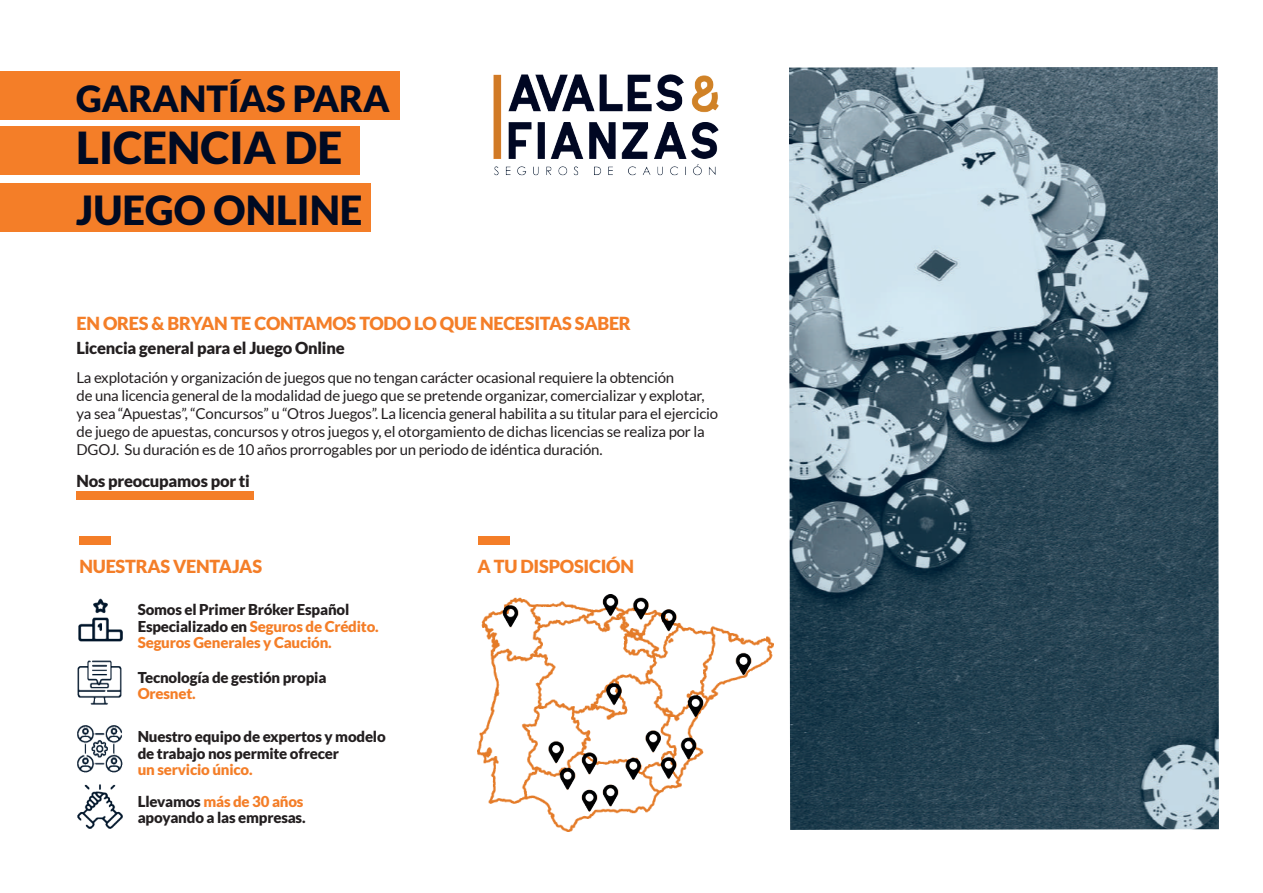
<style>
.page{position:relative;width:1263px;height:893px;background:#fff}
.page>*{position:absolute;margin:0;border:0;box-sizing:border-box;transform-origin:0 0}
.t1{font:900 44.1px "Lato";color:#000a22}
.t2{font:900 40.05px "Lato";color:#000a22}
.t3{font:900 36.15px "Lato";color:#000a22}
.t4{font:900 18px "Lato";letter-spacing:-.015em;color:#f47e28}
.t5{font:900 16.5px "Lato";letter-spacing:-.015em;color:#231f20}
.t6{font:15px/18px "Lato";letter-spacing:-.015em;color:#231f20}
.t7{font:900 15px/16.5px "Lato";letter-spacing:-.015em;color:#231f20}
.t8{font:900 15px/16.5px "Lato";letter-spacing:-.015em;color:#f47e28}
.s1{color:#231f20}
.s2{color:#f47e28}
</style>
<div class="page">
<img style="left:789px;top:67px;width:430px;height:763px">
<div style="left:76px;top:491px;width:177px;height:8px;background:#f47e28"></div>
<div style="left:0;top:71px;width:399px;height:49px;background:#f47e28"></div>
<div style="left:0;top:126px;width:359px;height:48px;background:#f47e28"></div>
<div style="left:0;top:183px;width:371px;height:49px;background:#f47e28"></div>
<div style="left:478px;top:537px;width:31px;height:8px;background:#f47e28"></div>
<div style="left:79px;top:537px;width:32px;height:8px;background:#f47e28"></div>
<img style="left:478px;top:595px;width:295px;height:236px">
<img style="left:78px;top:598px;width:45px;height:43px">
<img style="left:77px;top:661px;width:45px;height:43px">
<img style="left:78px;top:725px;width:45px;height:47px">
<img style="left:78px;top:784px;width:44px;height:45px">
<img style="left:493px;top:74px;width:226px;height:102px">
<h3 class="t3" style="left:76px;top:78px;width:315px">GARANTÍAS PARA</h3>
<h1 class="t1" style="left:76px;top:122px;width:267px">LICENCIA DE</h1>
<h2 class="t2" style="left:76px;top:186px;width:288px">JUEGO ONLINE</h2>
<p class="t4" style="left:76px;top:313px;width:556px">EN ORES &amp; BRYAN TE CONTAMOS TODO LO QUE NECESITAS SABER</p>
<p class="t5" style="left:76px;top:338px;width:270px">Licencia general para el Juego Online</p>
<p class="t6" style="left:76px;top:368px;width:643px">La explotación y organización de juegos que no tengan carácter ocasional requiere la obtención<br>de una licencia general de la modalidad de juego que se pretende organizar, comercializar y explotar, ya sea “Apuestas”, “Concursos” u “Otros Juegos”. La licencia general habilita a su titular para el ejercicio de juego de apuestas, concursos y otros juegos y, el otorgamiento de dichas licencias se realiza por la DGOJ. Su duración es de 10 años prorrogables por un periodo de idéntica duración.</p>
<p class="t5" style="left:76px;top:471px;width:175px">Nos preocupamos por ti</p>
<p class="t4" style="left:79px;top:556px;width:184px">NUESTRAS VENTAJAS</p>
<p class="t4" style="left:478px;top:556px;width:158px">A TU DISPOSICIÓN</p>
<p class="t8" style="left:138px;top:601px;width:242px"><span class="s1">Somos el Primer Bróker Español<br>Especializado en</span> Seguros de Crédito.<br>Seguros Generales y Caución.</p>
<p class="t7" style="left:138px;top:669px;width:190px">Tecnología de gestión propia</p>
<p class="t8" style="left:138px;top:685px;width:59px">Oresnet.</p>
<p class="t7" style="left:138px;top:728px;width:249px">Nuestro equipo de expertos y modelo de trabajo nos permite ofrecer</p>
<p class="t8" style="left:138px;top:761px;width:116px">un servicio único.</p>
<p class="t7" style="left:138px;top:792px;width:169px">Llevamos <span class="s2">más de 30 años </span>apoyando a las empresas.</p>
</div>
